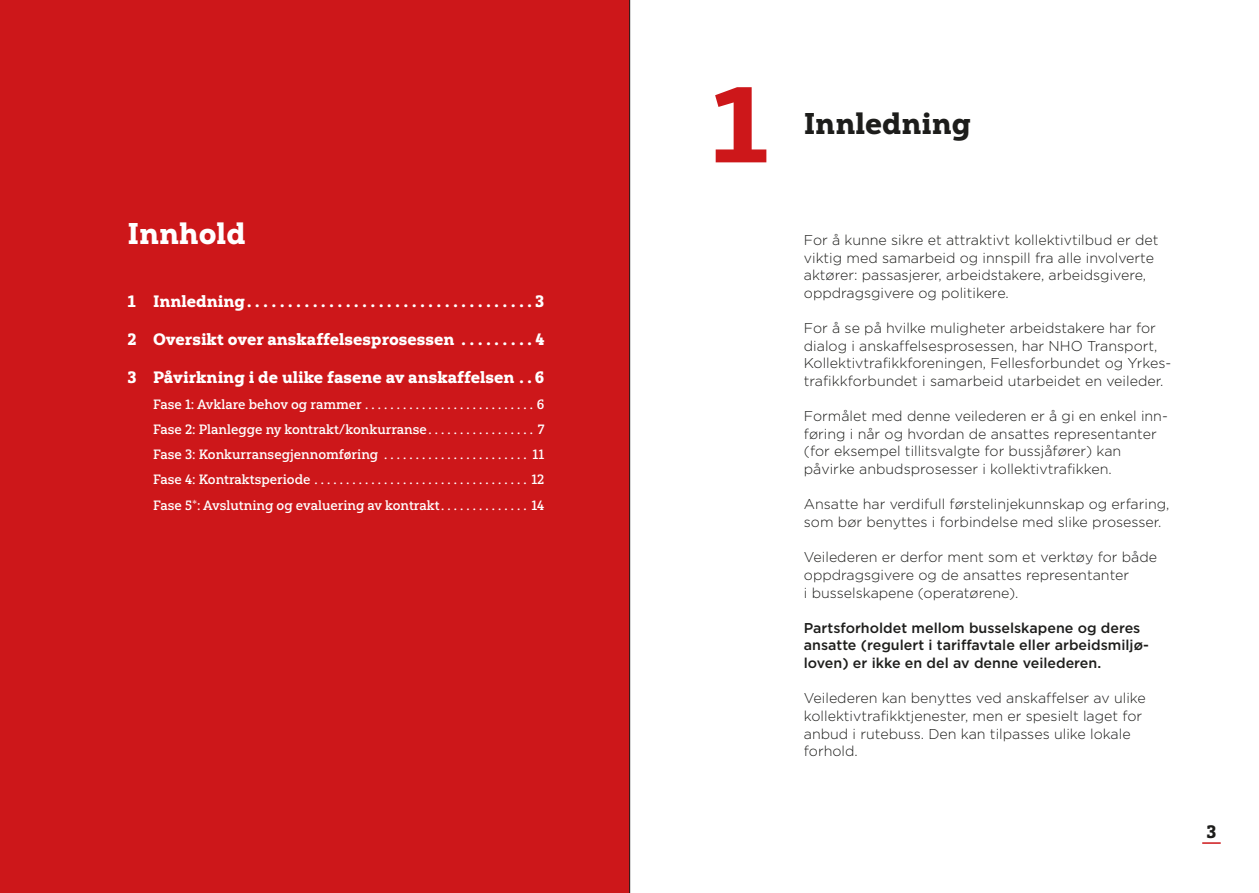
<style>
.page{position:relative;width:1259px;height:893px;background:#fff}
.page>*{position:absolute;margin:0;border:0;box-sizing:border-box;transform-origin:0 0}
.t1{font:900 expanded 107.4px "Yorkten Slab";color:#cd171a}
.t2{font:30px "Yorkten Slab Nor Bla";color:#1d1d1b}
.t3{font:30px "Yorkten Slab Nor Bla";color:#fff}
.t4{font:18px "Yorkten Slab Nor Bla";color:#1d1d1b}
.t5{font:16.5px "Yorkten Slab Nor Bla";color:#fff}
.t6{font:300 14.25px/17.7px "Gotham";color:#1d1d1b}
.t7{font:500 14.25px/17.7px "Gotham";color:#1d1d1b}
.t8{font:13.5px/25.2px "Yorkten Slab Nor Med";color:#fff;text-align:justify}
</style>
<div class="page">
<svg style="left:1202px;top:842px;width:18px;height:2px"></svg>
<div style="left:0;top:0;width:629px;height:893px;background:#cd171a"></div>
<hr style="left:629px;top:0;width:1px;height:893px;background:#1d1d1b">
<h2 class="t3" style="left:128px;top:215px;width:120px">Innhold</h2>
<p class="t5" style="left:128px;top:291px;width:418px">1 Innledning . . . . . . . . . . . . . . . . . . . . . . . . . . . . . . . . . . 3</p>
<p class="t5" style="left:128px;top:329px;width:418px">2 Oversikt over anskaffelsesprosessen . . . . . . . . 4</p>
<p class="t5" style="left:128px;top:367px;width:418px">3 Påvirkning i de ulike fasene av anskaffelsen . 6</p>
<p class="t8" style="left:153px;top:391px;width:393px">Fase 1: Avklare behov og rammer . . . . . . . . . . . . . . . . . . . . . . . . . . . 6<br>Fase 2: Planlegge ny kontrakt/konkurranse . . . . . . . . . . . . . . . . . 7<br>Fase 3: Konkurransegjennomføring . . . . . . . . . . . . . . . . . . . . . . . 11<br>Fase 4: Kontraktsperiode . . . . . . . . . . . . . . . . . . . . . . . . . . . . . . . . . . 12<br>Fase 5*: Avslutning og evaluering av kontrakt . . . . . . . . . . . . . . 14</p>
<h1 class="t1" style="left:710px;top:58px;width:60px">1</h1>
<h2 class="t2" style="left:804px;top:105px;width:169px">Innledning</h2>
<p class="t6" style="left:804px;top:231px;width:356px">For å kunne sikre et attraktivt kollektivtilbud er det viktig med samarbeid og innspill fra alle involverte aktører: passasjerer, arbeidstakere, arbeidsgivere, oppdragsgivere og politikere.</p>
<p class="t6" style="left:804px;top:319px;width:369px">For å se på hvilke muligheter arbeidstakere har for dialog i anskaffelsesprosessen, har NHO Transport, Kollektivtrafikkforeningen, Fellesforbundet og Yrkes&shy;trafikkforbundet i samarbeid utarbeidet en veileder.</p>
<p class="t6" style="left:804px;top:407px;width:365px">Formålet med denne veilederen er å gi en enkel inn&shy;føring i når og hvordan de ansattes representanter (for eksempel tillitsvalgte for bussjåfører) kan påvirke anbudsprosesser i kollektivtrafikken.</p>
<p class="t6" style="left:804px;top:495px;width:367px">Ansatte har verdifull førstelinjekunnskap og erfaring, som bør benyttes i forbindelse med slike prosesser.</p>
<p class="t6" style="left:804px;top:548px;width:355px">Veilederen er derfor ment som et verktøy for både oppdragsgivere og de ansattes representanter<br>i busselskapene (operatørene).</p>
<p class="t7" style="left:804px;top:619px;width:346px">Partsforholdet mellom busselskapene og deres ansatte (regulert i tariffavtale eller arbeidsmiljø&shy;loven) er ikke en del av denne veilederen.</p>
<p class="t6" style="left:804px;top:689px;width:343px">Veilederen kan benyttes ved anskaffelser av ulike kollektivtrafikktjenester, men er spesielt laget for anbud i rutebuss. Den kan tilpasses ulike lokale forhold.</p>
<p class="t4" style="left:1206px;top:820px;width:11px">3</p>
</div>
